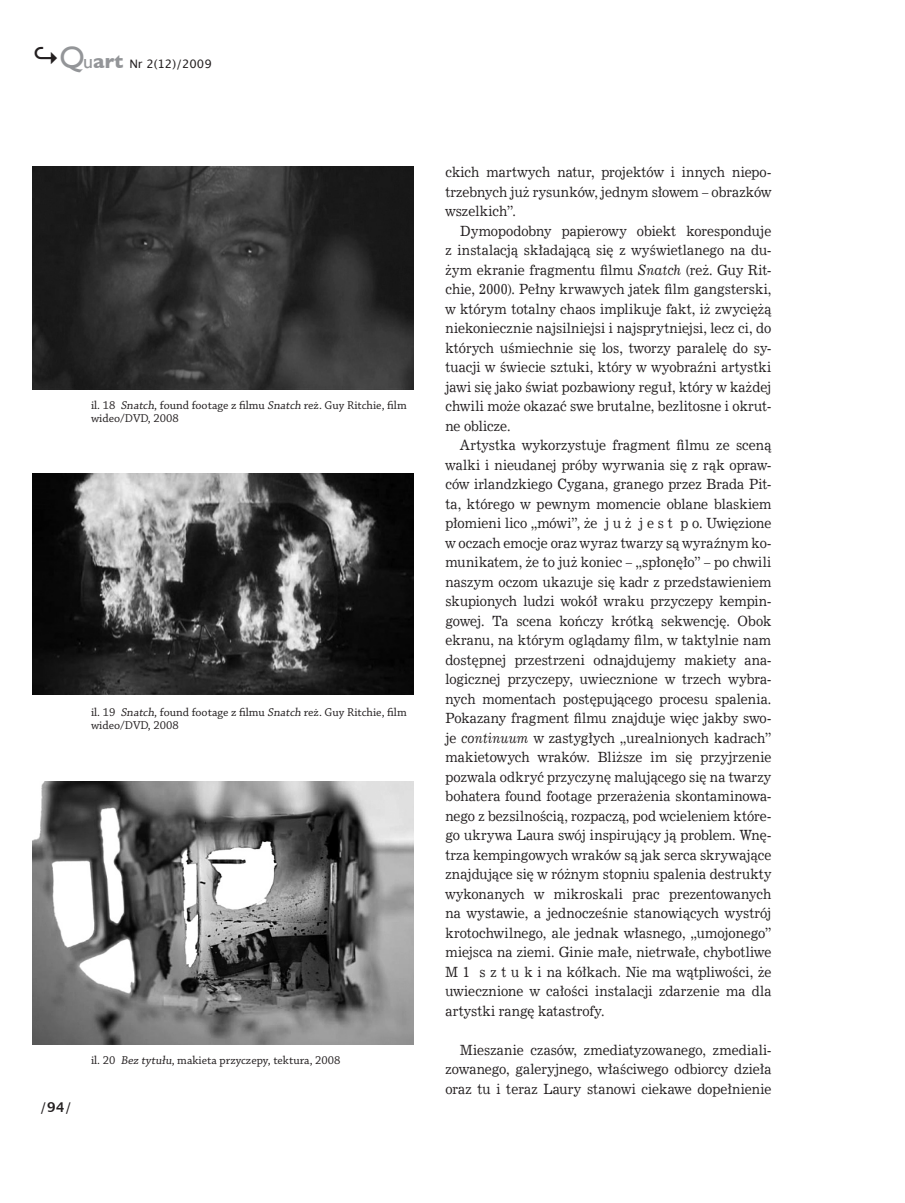
<style>
.page{position:relative;width:905px;height:1203px;background:#fff}
.page>*{position:absolute;margin:0;border:0;box-sizing:border-box;transform-origin:0 0}
.t1{font:14.1px/19.5px "News 702 EU";letter-spacing:.005em;color:#231f20;text-align:justify;scale:.9 1}
.t2{font:13.5px "Lucida Grande";color:#231f20}
.t3{font:12px/13.5px "Chaparral Pro";color:#231f20}
.t4{font:11.7px "Lucida Grande";color:#231f20}
.s1{font-weight:700;font-size:27px}
.s2{font-family:"Gill Sans";font-size:30.9px;color:#939598}
.s3{font-family:"Gill Sans";font-size:19.8px;color:#939598}
.s4{font-family:"Gill Sans";font-weight:700;font-size:19.8px;color:#939598}
.s5{font-weight:700}
.s6{font-style:italic}
</style>
<div class="page">
<img style="left:32px;top:167px;width:381px;height:222px">
<img style="left:32px;top:473px;width:381px;height:222px">
<img style="left:33px;top:781px;width:380px;height:263px">
<p class="t4" style="left:32px;top:57px;width:181px"><span class="s1">↪</span><span class="s2">Q</span><span class="s3">u</span><span class="s4">art</span> Nr 2(12)/2009</p>
<p class="t3" style="left:91px;top:399px;width:317px">il. 18 Snatch, found footage z filmu Snatch reż. Guy Ritchie, film wideo/DVD, 2008</p>
<p class="t3" style="left:91px;top:705px;width:317px">il. 19 Snatch, found footage z filmu Snatch reż. Guy Ritchie, film wideo/DVD, 2008</p>
<p class="t2" style="left:40px;top:1099px;width:33px">/<span class="s5">94</span>/</p>
<p class="t3" style="left:91px;top:1054px;width:251px">il. 20 Bez tytułu, makieta przyczepy, tektura, 2008</p>
<p class="t1" style="left:445px;top:163px;width:364px">ckich martwych natur, projektów i innych niepo-</p>
<p class="t1" style="left:445px;top:182px;width:364px">trzebnych już rysunków, jednym słowem – obrazków</p>
<p class="t1" style="left:445px;top:202px;width:80px">wszelkich”.</p>
<p class="t1" style="left:460px;top:221px;width:347px">Dymopodobny papierowy obiekt koresponduje</p>
<p class="t1" style="left:445px;top:241px;width:364px">z instalacją składającą się z wyświetlanego na du-</p>
<p class="t1" style="left:445px;top:260px;width:364px">żym ekranie fragmentu filmu <span class="s6">Snatch</span> (reż. Guy Rit-</p>
<p class="t1" style="left:445px;top:280px;width:364px">chie, 2000). Pełny krwawych jatek film gangsterski,</p>
<p class="t1" style="left:445px;top:299px;width:364px">w którym totalny chaos implikuje fakt, iż zwyciężą</p>
<p class="t1" style="left:445px;top:319px;width:364px">niekoniecznie najsilniejsi i najsprytniejsi, lecz ci, do</p>
<p class="t1" style="left:445px;top:338px;width:364px">których uśmiechnie się los, tworzy paralelę do sy-</p>
<p class="t1" style="left:445px;top:358px;width:364px">tuacji w świecie sztuki, który w wyobraźni artystki</p>
<p class="t1" style="left:445px;top:377px;width:364px">jawi się jako świat pozbawiony reguł, który w każdej</p>
<p class="t1" style="left:445px;top:397px;width:364px">chwili może okazać swe brutalne, bezlitosne i okrut-</p>
<p class="t1" style="left:445px;top:416px;width:74px">ne oblicze.</p>
<p class="t1" style="left:460px;top:436px;width:347px">Artystka wykorzystuje fragment filmu ze sceną</p>
<p class="t1" style="left:445px;top:455px;width:364px">walki i nieudanej próby wyrwania się z rąk opraw-</p>
<p class="t1" style="left:445px;top:475px;width:364px">ców irlandzkiego Cygana, granego przez Brada Pit-</p>
<p class="t1" style="left:445px;top:494px;width:364px">ta, którego w pewnym momencie oblane blaskiem</p>
<p class="t1" style="left:445px;top:514px;width:364px">płomieni lico „mówi”, że j u ż j e s t p o. Uwięzione</p>
<p class="t1" style="left:445px;top:533px;width:364px">w oczach emocje oraz wyraz twarzy są wyraźnym ko-</p>
<p class="t1" style="left:445px;top:553px;width:364px">munikatem, że to już koniec – „spłonęło” – po chwili</p>
<p class="t1" style="left:445px;top:572px;width:364px">naszym oczom ukazuje się kadr z przedstawieniem</p>
<p class="t1" style="left:445px;top:592px;width:364px">skupionych ludzi wokół wraku przyczepy kempin-</p>
<p class="t1" style="left:445px;top:611px;width:364px">gowej. Ta scena kończy krótką sekwencję. Obok</p>
<p class="t1" style="left:445px;top:631px;width:364px">ekranu, na którym oglądamy film, w taktylnie nam</p>
<p class="t1" style="left:445px;top:650px;width:364px">dostępnej przestrzeni odnajdujemy makiety ana-</p>
<p class="t1" style="left:445px;top:670px;width:364px">logicznej przyczepy, uwiecznione w trzech wybra-</p>
<p class="t1" style="left:445px;top:689px;width:364px">nych momentach postępującego procesu spalenia.</p>
<p class="t1" style="left:445px;top:709px;width:364px">Pokazany fragment filmu znajduje więc jakby swo-</p>
<p class="t1" style="left:445px;top:728px;width:364px">je <span class="s6">continuum</span> w zastygłych „urealnionych kadrach”</p>
<p class="t1" style="left:445px;top:748px;width:364px">makietowych wraków. Bliższe im się przyjrzenie</p>
<p class="t1" style="left:445px;top:767px;width:364px">pozwala odkryć przyczynę malującego się na twarzy</p>
<p class="t1" style="left:445px;top:787px;width:364px">bohatera found footage przerażenia skontaminowa-</p>
<p class="t1" style="left:445px;top:806px;width:364px">nego z bezsilnością, rozpaczą, pod wcieleniem które-</p>
<p class="t1" style="left:445px;top:826px;width:364px">go ukrywa Laura swój inspirujący ją problem. Wnę-</p>
<p class="t1" style="left:445px;top:845px;width:364px">trza kempingowych wraków są jak serca skrywające</p>
<p class="t1" style="left:445px;top:865px;width:364px">znajdujące się w różnym stopniu spalenia destrukty</p>
<p class="t1" style="left:445px;top:884px;width:364px">wykonanych w mikroskali prac prezentowanych</p>
<p class="t1" style="left:445px;top:904px;width:364px">na wystawie, a jednocześnie stanowiących wystrój</p>
<p class="t1" style="left:445px;top:923px;width:364px">krotochwilnego, ale jednak własnego, „umojonego”</p>
<p class="t1" style="left:445px;top:943px;width:364px">miejsca na ziemi. Ginie małe, nietrwałe, chybotliwe</p>
<p class="t1" style="left:445px;top:962px;width:364px">M 1 s z t u k i na kółkach. Nie ma wątpliwości, że</p>
<p class="t1" style="left:445px;top:982px;width:364px">uwiecznione w całości instalacji zdarzenie ma dla</p>
<p class="t1" style="left:445px;top:1001px;width:178px">artystki rangę katastrofy.</p>
<p class="t1" style="left:445px;top:1040px;width:364px;text-indent:15px">Mieszanie czasów, zmediatyzowanego, zmediali&shy;zowanego, galeryjnego, właściwego odbiorcy dzieła oraz tu i teraz Laury stanowi ciekawe dopełnienie</p>
</div>
